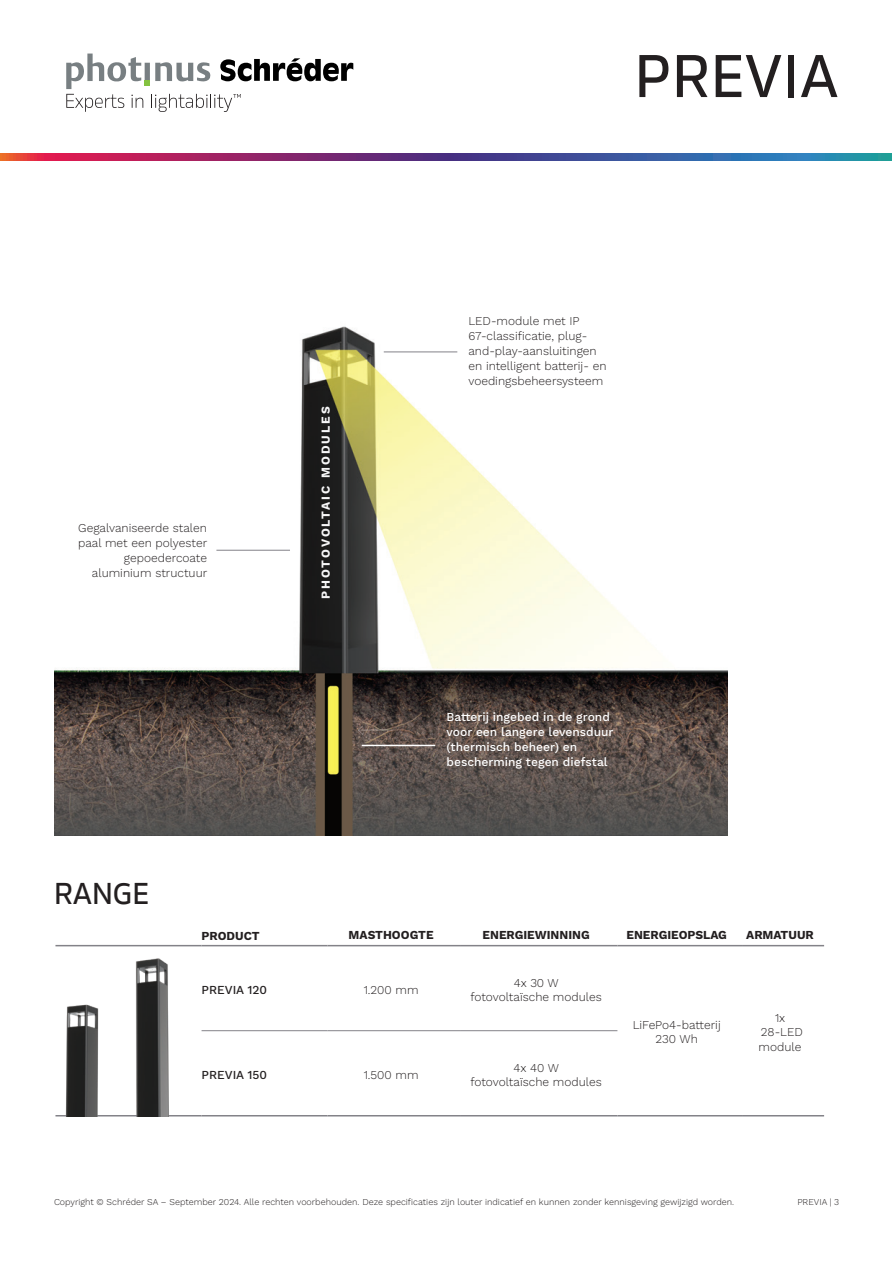
<style>
.page{position:relative;width:893px;height:1263px;background:#fff}
.page>*{position:absolute;margin:0;border:0;box-sizing:border-box;transform-origin:0 0}
.t1{font:500 60px "Rleud";letter-spacing:.015em;color:#231f20}
.t2{font:500 30px "Rleud";color:#231f20}
.t3{font:300 12px/15px "Work Sans";color:#231f20;text-align:center}
.t4{font:500 12px/15px "Work Sans";color:#fff}
.t5{font:700 12px "Work Sans";color:#231f20}
.t6{font:700 12px "Work Sans";letter-spacing:.17em;color:#f7f7f8}
.t7{font:500 12px "Work Sans";color:#231f20}
.t8{font:300 9px "Work Sans";color:#231f20}
</style>
<div class="page">
<hr style="left:55px;top:945px;width:147px;height:1px;background:#838288">
<hr style="left:202px;top:1030px;width:125px;height:1px;background:#838288">
<hr style="left:327px;top:1030px;width:134px;height:1px;background:#838288">
<hr style="left:461px;top:1030px;width:156px;height:1px;background:#838288">
<hr style="left:202px;top:945px;width:125px;height:1px;background:#838288">
<hr style="left:327px;top:945px;width:134px;height:1px;background:#838288">
<hr style="left:461px;top:945px;width:156px;height:1px;background:#838288">
<hr style="left:617px;top:945px;width:125px;height:1px;background:#838288">
<hr style="left:742px;top:945px;width:82px;height:1px;background:#838288">
<hr style="left:202px;top:1115px;width:125px;height:1px;background:#838288">
<hr style="left:327px;top:1115px;width:134px;height:1px;background:#838288">
<hr style="left:461px;top:1115px;width:156px;height:1px;background:#838288">
<hr style="left:617px;top:1115px;width:125px;height:1px;background:#838288">
<hr style="left:742px;top:1115px;width:82px;height:1px;background:#838288">
<hr style="left:55px;top:1115px;width:147px;height:1px;background:#838288">
<img style="left:55px;top:958px;width:114px;height:158px">
<img style="left:54px;top:326px;width:673px;height:510px">
<hr style="left:362px;top:745px;width:73px;height:1px;background:#fff">
<hr style="left:216px;top:550px;width:74px;height:1px;background:#838288">
<hr style="left:384px;top:352px;width:73px;height:1px;background:#838288">
<svg style="left:0;top:153px;width:891px;height:7px;background:#6a4582"></svg>
<svg style="left:66px;top:54px;width:287px;height:58px"></svg>
<p class="t3" style="left:78px;top:520px;width:131px;text-align:right">Gegalvaniseerde stalen paal met een polyester gepoedercoate aluminium structuur</p>
<h2 class="t2" style="left:54px;top:873px;width:97px">RANGE</h2>
<p class="t6" style="left:319px;top:599px;width:194px;rotate:-90deg">PHOTOVOLTAIC MODULES</p>
<h1 class="t1" style="left:635px;top:36px;width:205px">PREVIA</h1>
<p class="t3" style="left:468px;top:313px;width:140px;text-align:left">LED-module met IP<br>67-classificatie, plug&shy;and-play-aansluitingen en intelligent batterij- en voedingsbeheersysteem</p>
<p class="t4" style="left:446px;top:710px;width:169px">Batterij ingebed in de grond voor een langere levensduur (thermisch beheer) en bescherming tegen diefstal</p>
<p class="t5" style="left:202px;top:928px;width:60px">PRODUCT</p>
<p class="t5" style="left:349px;top:927px;width:87px">MASTHOOGTE</p>
<p class="t5" style="left:483px;top:927px;width:109px">ENERGIEWINNING</p>
<p class="t5" style="left:626px;top:927px;width:102px">ENERGIEOPSLAG</p>
<p class="t5" style="left:746px;top:927px;width:69px">ARMATUUR</p>
<p class="t7" style="left:202px;top:983px;width:67px">PREVIA 120</p>
<p class="t3" style="left:364px;top:982px;width:56px">1.200 mm</p>
<p class="t3" style="left:470px;top:975px;width:133px;line-height:14.4px">4x 30 W<br>fotovoltaïsche modules</p>
<p class="t7" style="left:202px;top:1068px;width:67px">PREVIA 150</p>
<p class="t3" style="left:364px;top:1067px;width:56px">1.500 mm</p>
<p class="t3" style="left:470px;top:1060px;width:133px;line-height:14.4px">4x 40 W<br>fotovoltaïsche modules</p>
<p class="t3" style="left:633px;top:1017px;width:90px;line-height:14.4px">LiFePo4-batterij<br>230 Wh</p>
<p class="t3" style="left:759px;top:1010px;width:46px;line-height:14.4px">1x<br>28-LED module</p>
<p class="t8" style="left:54px;top:1195px;width:682px">Copyright © Schréder SA – September 2024. Alle rechten voorbehouden. Deze specificaties zijn louter indicatief en kunnen zonder kennisgeving gewijzigd worden.</p>
<p class="t8" style="left:797px;top:1195px;width:43px">PREVIA | 3</p>
</div>
